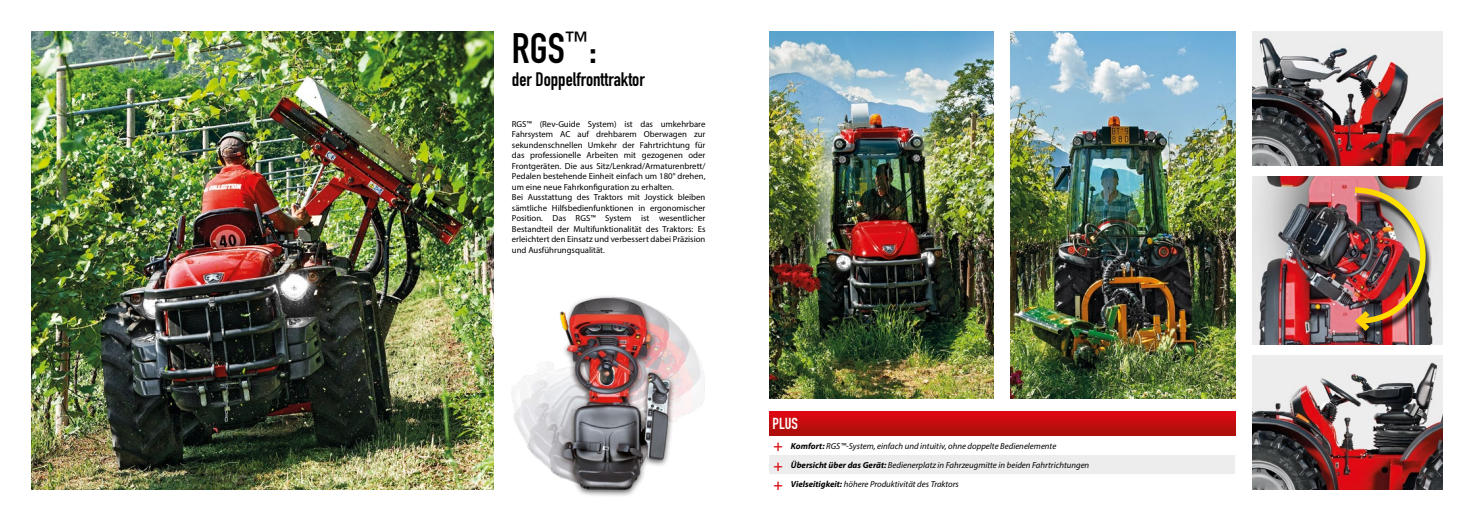
<style>
.page{position:relative;width:1474px;height:521px;background:#fff}
.page>*{position:absolute;margin:0;border:0;box-sizing:border-box;transform-origin:0 0}
.t1{font:42px "DIN Engschrift";color:#000}
.t2{font:19.25px "DIN Engschrift";color:#000}
.t3{font:15.75px "DIN Engschrift";color:#fff}
.t4{font:700 condensed 15.75px/19.2px "Myriad Pro";color:#d80f15;text-align:justify}
.t5{font:8.75px/10.5px "Myriad Pro";color:#000}
.t6{font:italic 8.75px/19.2px "Myriad Pro";color:#000}
.s1{font-weight:700}
</style>
<div class="page">
<img style="left:511px;top:296px;width:194px;height:200px">
<img style="left:32px;top:32px;width:462px;height:457px">
<img style="left:1252px;top:176px;width:190px;height:169px">
<img style="left:1010px;top:32px;width:225px;height:366px">
<svg style="left:769px;top:411px;width:466px;height:25px;background:#c40b0e"></svg>
<div style="left:769px;top:455px;width:466px;height:19px;background:#ededed"></div>
<img style="left:769px;top:31px;width:224px;height:367px">
<img style="left:1252px;top:31px;width:190px;height:134px">
<img style="left:1252px;top:355px;width:190px;height:134px">
<div style="left:1353px;top:191px;width:78px;height:151px;background:#000;opacity:.75"></div>
<img style="left:1349px;top:185px;width:79px;height:152px">
<h1 class="t1" style="left:512px;top:23px;width:86px">RGS<sup>™</sup>:</h1>
<h2 class="t2" style="left:512px;top:68px;width:134px">der Doppelfronttraktor</h2>
<p class="t5" style="left:512px;top:119px;width:195px">RGS™ (Rev-Guide System) ist das umkehrbare Fahrsystem AC auf drehbarem Oberwagen zur sekundenschnellen Umkehr der Fahrtrichtung für das professionelle Arbeiten mit gezogenen oder Frontgeräten. Die aus Sitz/Lenkrad/Armaturenbrett/ Pedalen bestehende Einheit einfach um 180° drehen, um eine neue Fahrkonfiguration zu erhalten.<br>Bei Ausstattung des Traktors mit Joystick bleiben sämtliche Hilfsbedienfunktionen in ergonomischer Position. Das RGS™ System ist wesentlicher Bestandteil der Multifunktionalität des Traktors: Es erleichtert den Einsatz und verbessert dabei Präzision und Ausführungsqualität.</p>
<h3 class="t3" style="left:772px;top:415px;width:27px">PLUS</h3>
<h3 class="t4" style="left:773px;top:436px;width:11px">+ + +</h3>
<p class="t6" style="left:791px;top:436px;width:300px"><span class="s1">Komfort:</span> RGS™-System, einfach und intuitiv, ohne doppelte Bedienelemente<br><span class="s1">Übersicht über das Gerät:</span> Bedienerplatz in Fahrzeugmitte in beiden Fahrtrichtungen<br><span class="s1">Vielseitigkeit:</span> höhere Produktivität des Traktors</p>
</div>
